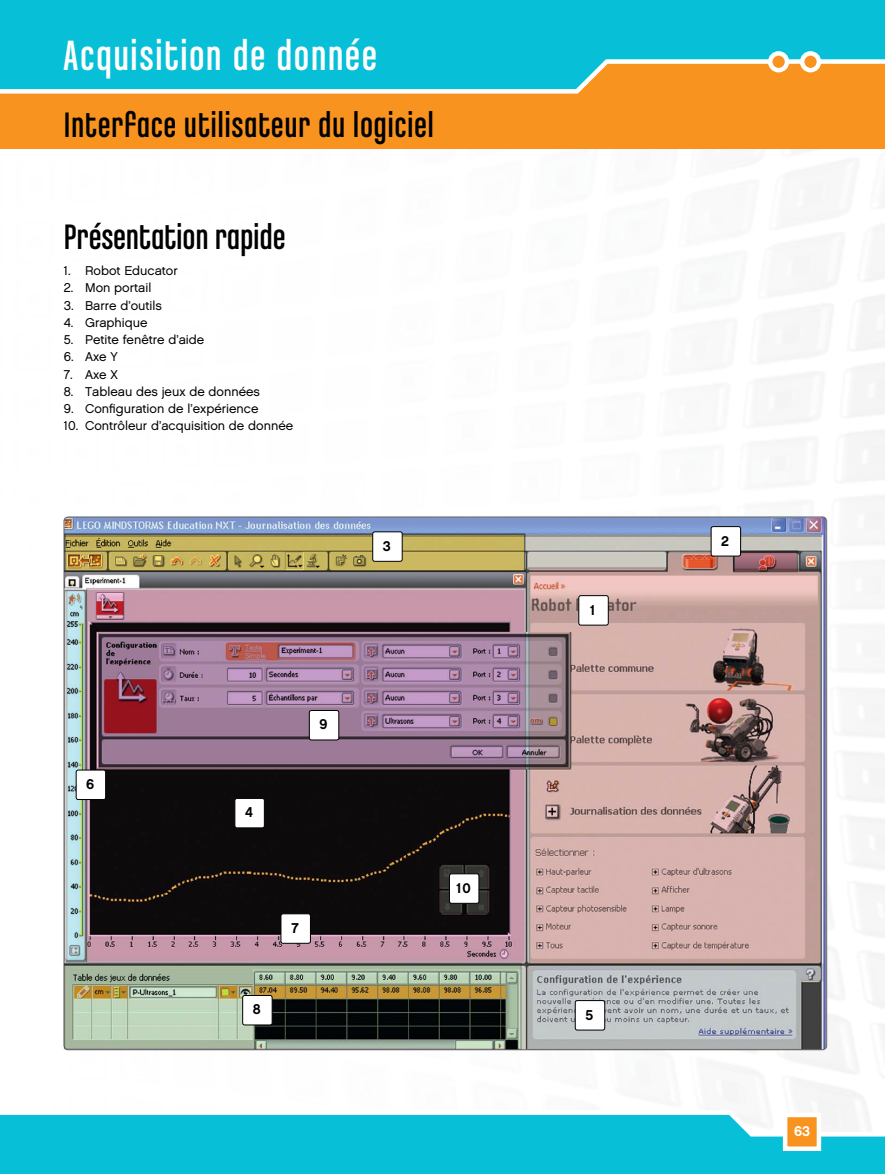
<style>
.page{position:relative;width:885px;height:1174px;background:#fff}
.page>*{position:absolute;margin:0;border:0;box-sizing:border-box;transform-origin:0 0}
.t1{font:45px "Chalet Comprime Cologne Eighty";letter-spacing:.045em;color:#fff}
.t2{font:37.5px "Chalet Comprime Cologne Eighty";letter-spacing:.03em;color:#000}
.t3{font:37.5px "Chalet Comprime Cologne Eighty";letter-spacing:.01em;color:#000}
.t4{font:14.25px "Chalet New York Nineteen Sixty";color:#000}
.t5{font:14.25px "Chalet New York Nineteen Sixty";color:#fff}
.t6{font:12.75px "Chalet London Nineteen Sixty";color:#000}
</style>
<div class="page">
<img style="left:63px;top:159px;width:821px;height:947px">
<div style="left:0;top:0;width:884px;height:149px;background:#f7931e"></div>
<svg style="left:0;top:0;width:884px;height:94px;background:#2bbdc5"></svg>
<svg style="left:0;top:1106px;width:884px;height:68px"></svg>
<div style="left:785px;top:1115px;width:33px;height:33px;background:#f7931e"></div>
<div style="left:782px;top:1112px;width:39px;height:39px;border:4px solid #fff"></div>
<svg style="left:802px;top:53px;width:16px;height:17px"></svg>
<div style="left:799px;top:51px;width:22px;height:21px;border:4px solid #fff;border-radius:50%"></div>
<svg style="left:770px;top:53px;width:16px;height:17px"></svg>
<div style="left:767px;top:51px;width:22px;height:21px;border:4px solid #fff;border-radius:50%"></div>
<img style="left:64px;top:517px;width:761px;height:531px">
<svg style="left:67px;top:536px;width:455px;height:33px;background:#baa757"></svg>
<div style="left:64px;top:533px;width:461px;height:39px;border:2px solid #000"></div>
<svg style="left:89px;top:591px;width:434px;height:369px;background:#423238"></svg>
<svg style="left:69px;top:593px;width:14px;height:367px;background:#a8cac2"></svg>
<svg style="left:67px;top:965px;width:451px;height:81px;background:#7d866d"></svg>
<div style="left:64px;top:962px;width:457px;height:87px;border:2px solid #000"></div>
<svg style="left:442px;top:866px;width:43px;height:45px"></svg>
<div style="left:439px;top:863px;width:49px;height:51px;border:2px solid #000"></div>
<svg style="left:527px;top:551px;width:295px;height:411px;background:#c8a5a1"></svg>
<svg style="left:736px;top:553px;width:59px;height:16px"></svg>
<div style="left:733px;top:550px;width:65px;height:22px;border:2px solid #000"></div>
<svg style="left:526px;top:962px;width:298px;height:88px;background:#a9adaf"></svg>
<div style="left:235px;top:798px;width:29px;height:30px;background:#fff;border-radius:2px"></div>
<div style="left:235px;top:798px;width:29px;height:30px;border:1px solid #000;border-radius:2px"></div>
<div style="left:575px;top:1000px;width:29px;height:30px;background:#fff;border-radius:2px"></div>
<div style="left:575px;top:1000px;width:29px;height:30px;border:1px solid #000;border-radius:2px"></div>
<div style="left:281px;top:913px;width:29px;height:30px;background:#fff;border-radius:2px"></div>
<div style="left:281px;top:913px;width:29px;height:30px;border:1px solid #000;border-radius:2px"></div>
<div style="left:243px;top:995px;width:29px;height:30px;background:#fff;border-radius:2px"></div>
<div style="left:242px;top:995px;width:30px;height:30px;border:1px solid #000;border-radius:2px"></div>
<div style="left:449px;top:874px;width:30px;height:29px;background:#fff;border-radius:2px"></div>
<div style="left:449px;top:873px;width:30px;height:30px;border:1px solid #000;border-radius:2px"></div>
<div style="left:578px;top:595px;width:30px;height:30px;background:#fff;border-radius:2px"></div>
<div style="left:578px;top:595px;width:30px;height:30px;border:1px solid #000;border-radius:2px"></div>
<div style="left:372px;top:532px;width:30px;height:29px;background:#fff;border-radius:2px"></div>
<div style="left:372px;top:531px;width:30px;height:30px;border:1px solid #000;border-radius:2px"></div>
<div style="left:76px;top:770px;width:30px;height:29px;background:#fff;border-radius:2px"></div>
<div style="left:76px;top:770px;width:30px;height:29px;border:1px solid #000;border-radius:2px"></div>
<div style="left:711px;top:526px;width:29px;height:30px;background:#fff;border-radius:2px"></div>
<div style="left:711px;top:526px;width:29px;height:30px;border:1px solid #000;border-radius:2px"></div>
<svg style="left:101px;top:635px;width:467px;height:130px;background:#99748f"></svg>
<div style="left:98px;top:632px;width:473px;height:136px;border:2px solid #000"></div>
<div style="left:309px;top:710px;width:30px;height:30px;background:#fff;border-radius:2px"></div>
<div style="left:309px;top:710px;width:30px;height:30px;border:1px solid #000;border-radius:2px"></div>
<h1 class="t1" style="left:64px;top:31px;width:314px">Acquisition de donnée</h1>
<h2 class="t2" style="left:64px;top:104px;width:371px">Interface utilisateur du logiciel</h2>
<h2 class="t3" style="left:64px;top:216px;width:223px">Présentation rapide</h2>
<p class="t6" style="left:64px;top:263px;width:115px">1. Robot Educator</p>
<p class="t6" style="left:64px;top:280px;width:89px">2. Mon portail</p>
<p class="t6" style="left:64px;top:297px;width:100px">3. Barre d’outils</p>
<p class="t6" style="left:64px;top:314px;width:85px">4. Graphique</p>
<p class="t6" style="left:64px;top:332px;width:142px">5. Petite fenêtre d’aide</p>
<p class="t6" style="left:64px;top:349px;width:55px">6. Axe Y</p>
<p class="t6" style="left:64px;top:366px;width:56px">7. Axe X</p>
<p class="t6" style="left:64px;top:383px;width:198px">8. Tableau des jeux de données</p>
<p class="t6" style="left:64px;top:401px;width:196px">9. Configuration de l’expérience</p>
<p class="t6" style="left:64px;top:418px;width:231px">10. Contrôleur d’acquisition de donnée</p>
<p class="t4" style="left:383px;top:537px;width:9px">3</p>
<p class="t4" style="left:86px;top:775px;width:10px">6</p>
<p class="t4" style="left:245px;top:803px;width:9px">4</p>
<p class="t4" style="left:319px;top:716px;width:9px">9</p>
<p class="t4" style="left:253px;top:1000px;width:9px">8</p>
<p class="t4" style="left:291px;top:919px;width:9px">7</p>
<p class="t4" style="left:456px;top:879px;width:16px">10</p>
<p class="t4" style="left:590px;top:601px;width:7px">1</p>
<p class="t4" style="left:585px;top:1006px;width:9px">5</p>
<p class="t4" style="left:721px;top:532px;width:10px">2</p>
<p class="t5" style="left:794px;top:1122px;width:17px">63</p>
</div>
